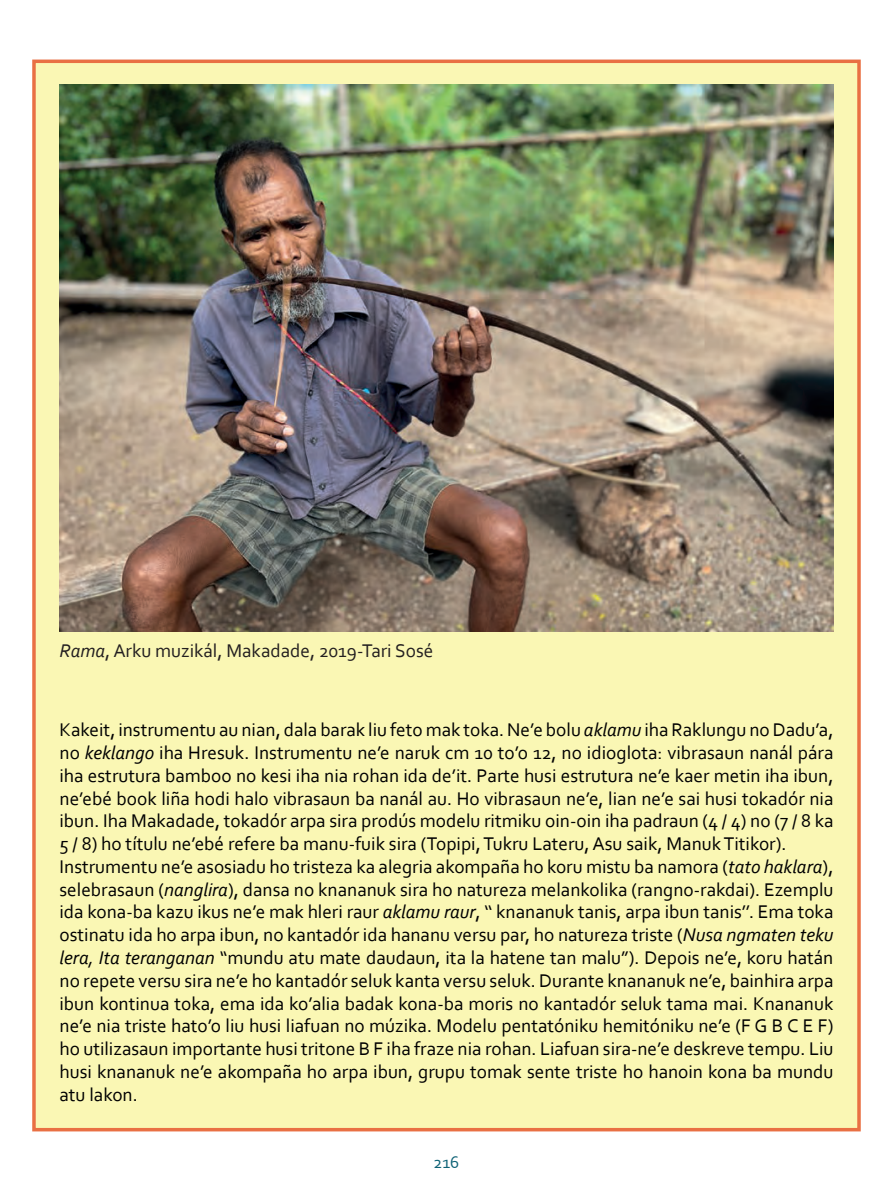
<style>
.page{position:relative;width:893px;height:1191px;background:#fff}
.page>*{position:absolute;margin:0;border:0;box-sizing:border-box;transform-origin:0 0}
.t1{font:19.25px/22.8px "Corbel";color:#000001}
.t2{font:19.25px "Corbel";color:#231f20}
.t3{font:17.5px "Corbel";color:#0e6276}
.s1{font-style:italic}
</style>
<div class="page">
<div style="left:32px;top:60px;width:829px;height:1071px;background:#faf7b4;border:4px solid #e97043"></div>
<img style="left:60px;top:84px;width:773px;height:547px">
<p class="t2" style="left:60px;top:638px;width:375px"><span class="s1">Rama</span>, Arku muzikál, Makadade, 2019-Tari Sosé</p>
<p class="t1" style="left:60px;top:718px;width:775px">Kakeit, instrumentu au nian, dala barak liu feto mak toka. Ne’e bolu <span class="s1">aklamu</span> iha Raklungu no Dadu’a, no <span class="s1">keklango</span> iha Hresuk. Instrumentu ne’e naruk cm 10 to’o 12, no idioglota: vibrasaun nanál pára iha estrutura bamboo no kesi iha nia rohan ida de’it. Parte husi estrutura ne’e kaer metin iha ibun, ne’ebé book liña hodi halo vibrasaun ba nanál au. Ho vibrasaun ne’e, lian ne’e sai husi tokadór nia ibun. Iha Makadade, tokadór arpa sira prodús modelu ritmiku oin-oin iha padraun (4 / 4) no (7 / 8 ka 5 / 8) ho títulu ne’ebé refere ba manu-fuik sira (Topipi, Tukru Lateru, Asu saik, Manuk Titikor).<br>Instrumentu ne’e asosiadu ho tristeza ka alegria akompaña ho koru mistu ba namora (<span class="s1">tato haklara</span>), selebrasaun (<span class="s1">nanglira</span>), dansa no knananuk sira ho natureza melankolika (rangno-rakdai). Ezemplu ida kona-ba kazu ikus ne’e mak hleri raur <span class="s1">aklamu raur</span>, ‘‘ knananuk tanis, arpa ibun tanis’’. Ema toka ostinatu ida ho arpa ibun, no kantadór ida hananu versu par, ho natureza triste (<span class="s1">Nusa ngmaten teku lera, Ita teranganan</span> “mundu atu mate daudaun, ita la hatene tan malu”). Depois ne’e, koru hatán no repete versu sira ne’e ho kantadór seluk kanta versu seluk. Durante knananuk ne’e, bainhira arpa ibun kontinua toka, ema ida ko’alia badak kona-ba moris no kantadór seluk tama mai. Knananuk ne’e nia triste hato’o liu husi liafuan no múzika. Modelu pentatóniku hemitóniku ne’e (F G B C E F) ho utilizasaun importante husi tritone B F iha fraze nia rohan. Liafuan sira-ne’e deskreve tempu. Liu husi knananuk ne’e akompaña ho arpa ibun, grupu tomak sente triste ho hanoin kona ba mundu atu lakon.</p>
<p class="t3" style="left:433px;top:1151px;width:27px">216</p>
</div>
